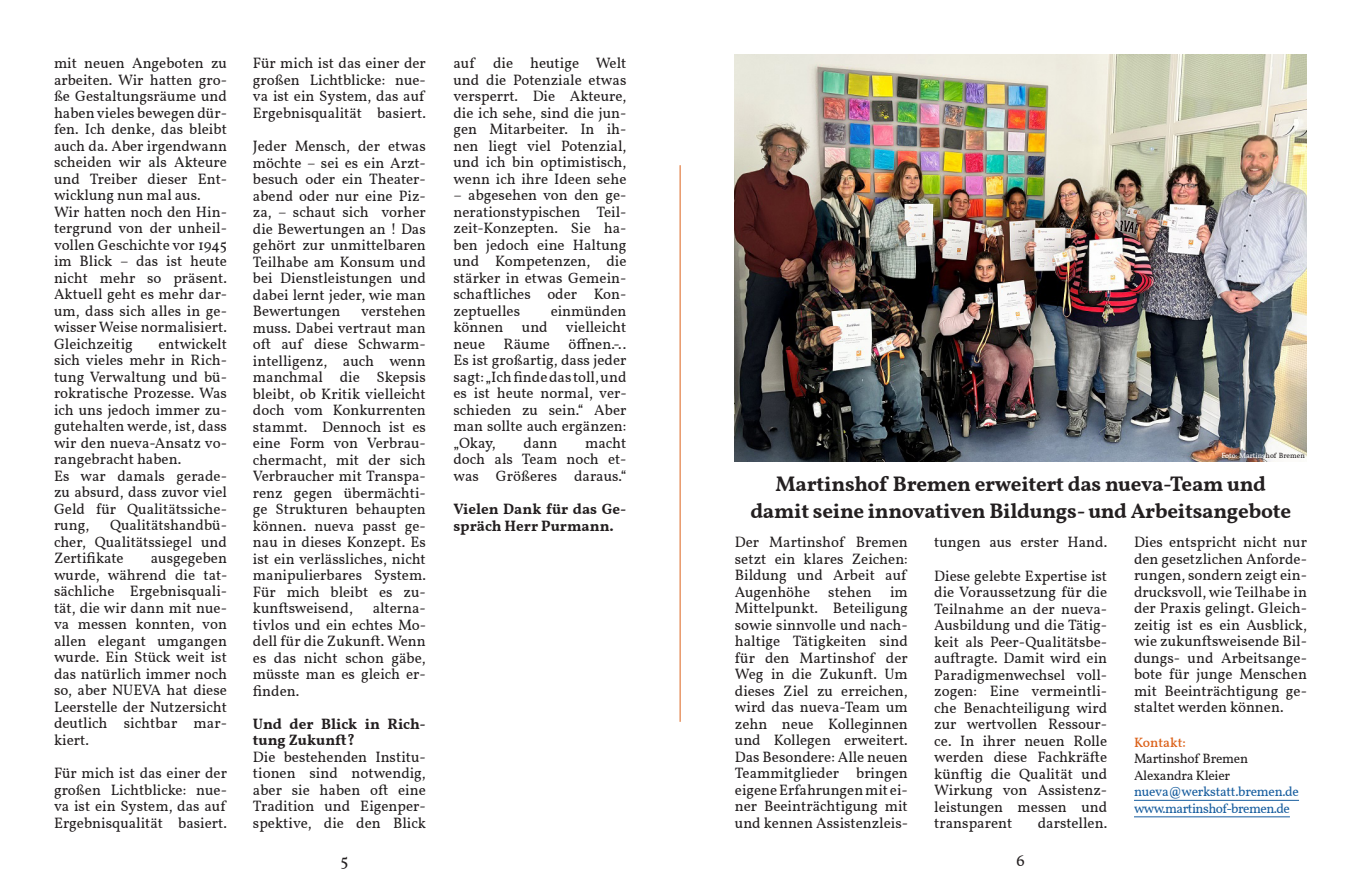
<style>
.page{position:relative;width:1361px;height:893px;background:#fff}
.page>*{position:absolute;margin:0;border:0;box-sizing:border-box;transform-origin:0 0}
.Body_-_Align_Left{font:700 21px "Vollkorn";letter-spacing:-.01em;color:#231f20}
.t1{font:16.5px "Vollkorn";color:#231f20}
.Body_-_Align_Left-2{font:15px/16.5px "Vollkorn";color:#231f20;text-align:justify}
.Body_-_Align_Left-3{font:700 15px/16.5px "Vollkorn";color:#231f20}
.Body_-_Align_Left-4{font:13.5px "Vollkorn";letter-spacing:-.035em;color:#175d9e}
.Body_-_Align_Left-5{font:13.5px "Vollkorn";letter-spacing:-.02em;color:#231f20}
.Body_-_Align_Left-6{font:500 13.5px "Vollkorn";color:#dc631c}
.t2{font:7.5px "Vollkorn";color:#fff}
.s1{color:#231f20}
</style>
<div class="page">
<hr style="left:1134px;top:800px;width:165px;height:1px;background:#175d9e">
<hr style="left:1134px;top:817px;width:156px;height:1px;background:#175d9e">
<hr style="left:680px;top:165px;width:1px;height:557px;background:#dc631c">
<img style="left:734px;top:54px;width:573px;height:408px">
<p class="Body_-_Align_Left-2" style="left:54px;top:54px;width:174px">mit neuen Angeboten zu arbeiten. Wir hatten gro&shy;ße Gestaltungsräume und haben vieles bewegen dür&shy;fen. Ich denke, das bleibt auch da. Aber irgendwann scheiden wir als Akteure und Treiber dieser Ent&shy;wicklung nun mal aus.</p>
<p class="Body_-_Align_Left-2" style="left:54px;top:203px;width:175px">Wir hatten noch den Hin&shy;tergrund von der unheil&shy;vollen Geschichte vor 1945 im Blick – das ist heute nicht mehr so präsent.<br>Aktuell geht es mehr dar&shy;um, dass sich alles in ge&shy;wisser Weise normalisiert.</p>
<p class="Body_-_Align_Left-2" style="left:54px;top:335px;width:80px">Gleichzeitig</p>
<p class="Body_-_Align_Left-2" style="left:54px;top:335px;width:174px;text-indent:104px">entwickelt sich vieles mehr in Rich&shy;tung Verwaltung und bü&shy;rokratische Prozesse. Was ich uns jedoch immer zu&shy;gutehalten werde, ist, dass wir den nueva-Ansatz vo&shy;rangebracht haben.</p>
<p class="Body_-_Align_Left-2" style="left:54px;top:467px;width:174px">Es war damals gerade&shy;zu absurd, dass zuvor viel Geld für Qualitätssiche&shy;rung,</p>
<p class="Body_-_Align_Left-2" style="left:54px;top:516px;width:174px;text-indent:56px">Qualitätshandbü&shy;cher, Qualitätssiegel und Zertifikate</p>
<p class="Body_-_Align_Left-2" style="left:54px;top:549px;width:175px;text-indent:97px">ausgegeben wurde, während die tat&shy;sächliche Ergebnisquali&shy;tät, die wir dann mit nue&shy;va messen konnten, von allen elegant umgangen wurde. Ein Stück weit ist das natürlich immer noch so, aber NUEVA hat diese Leerstelle der Nutzersicht deutlich sichtbar mar&shy;kiert.</p>
<p class="Body_-_Align_Left-2" style="left:54px;top:764px;width:174px">Für mich ist das einer der großen Lichtblicke: nue&shy;va ist ein System, das auf Ergebnisqualität basiert.</p>
<p class="Body_-_Align_Left-2" style="left:253px;top:54px;width:174px">Für mich ist das einer der großen Lichtblicke: nue&shy;va ist ein System, das auf Ergebnisqualität basiert.</p>
<p class="Body_-_Align_Left-2" style="left:253px;top:137px;width:174px">Jeder Mensch, der etwas möchte – sei es ein Arzt&shy;besuch oder ein Theater&shy;abend oder nur eine Piz&shy;za, – schaut sich vorher die Bewertungen an ! Das gehört zur unmittelbaren Teilhabe am Konsum und bei Dienstleistungen und dabei lernt jeder, wie man Bewertungen</p>
<p class="Body_-_Align_Left-2" style="left:253px;top:302px;width:174px;text-indent:108px">verstehen muss. Dabei vertraut man oft auf diese Schwarm&shy;intelligenz, auch wenn manchmal die Skepsis bleibt, ob Kritik vielleicht doch vom Konkurrenten stammt. Dennoch ist es eine Form von Verbrau&shy;chermacht, mit der sich Verbraucher mit Transpa&shy;renz gegen übermächti&shy;ge Strukturen behaupten können. nueva passt ge&shy;nau in dieses Konzept. Es ist ein verlässliches, nicht manipulierbares System.<br>Für mich bleibt es zu&shy;kunftsweisend,</p>
<p class="Body_-_Align_Left-2" style="left:253px;top:599px;width:175px;text-indent:120px">alterna&shy;tivlos und ein echtes Mo&shy;dell für die Zukunft. Wenn es das nicht schon gäbe, müsste man es gleich er&shy;finden.</p>
<p class="Body_-_Align_Left-3" style="left:253px;top:715px;width:174px">Und der Blick in Rich&shy;tung Zukunft?</p>
<p class="Body_-_Align_Left-2" style="left:253px;top:748px;width:174px">Die bestehenden Institu&shy;tionen sind notwendig, aber sie haben oft eine Tradition und Eigenper&shy;spektive, die den Blick</p>
<p class="Body_-_Align_Left-2" style="left:453px;top:54px;width:174px">auf die heutige Welt</p>
<p class="Body_-_Align_Left-2" style="left:453px;top:71px;width:174px">und die Potenziale etwas versperrt. Die Akteure, die ich sehe, sind die jun&shy;gen Mitarbeiter. In ih&shy;nen liegt viel Potenzial, und ich bin optimistisch, wenn ich ihre Ideen sehe</p>
<p class="Body_-_Align_Left-2" style="left:453px;top:186px;width:174px">– abgesehen von den ge&shy;nerationstypischen Teil&shy;zeit-Konzepten. Sie ha&shy;ben jedoch eine Haltung und Kompetenzen, die stärker in etwas Gemein&shy;schaftliches oder Kon&shy;zeptuelles</p>
<p class="Body_-_Align_Left-2" style="left:453px;top:302px;width:174px;text-indent:97px">einmünden können und vielleicht neue Räume öffnen.-..</p>
<p class="Body_-_Align_Left-2" style="left:453px;top:351px;width:174px">Es ist großartig, dass jeder</p>
<p class="Body_-_Align_Left-2" style="left:453px;top:368px;width:175px">sagt: „Ich finde das toll, und es ist heute normal, ver&shy;schieden zu sein.“ Aber man sollte auch ergänzen:</p>
<p class="Body_-_Align_Left-2" style="left:453px;top:434px;width:44px">„Okay,</p>
<p class="Body_-_Align_Left-2" style="left:523px;top:434px;width:35px">dann</p>
<p class="Body_-_Align_Left-2" style="left:453px;top:434px;width:174px;text-indent:132px">macht doch als Team noch et&shy;was Größeres daraus.“</p>
<p class="Body_-_Align_Left-3" style="left:453px;top:500px;width:174px">Vielen Dank für das Ge&shy;spräch Herr Purmann.</p>
<p class="t2" style="left:1221px;top:450px;width:85px">Foto: Martins<span class="s1">hof Bremen</span></p>
<p class="Body_-_Align_Left" style="left:775px;top:468px;width:492px">Martinshof Bremen erweitert das nueva-Team und</p>
<p class="Body_-_Align_Left" style="left:750px;top:495px;width:542px">damit seine innovativen Bildungs- und Arbeitsangebote</p>
<p class="Body_-_Align_Left-2" style="left:735px;top:533px;width:175px">Der Martinshof Bremen setzt ein klares Zeichen:<br>Bildung und Arbeit auf Augenhöhe stehen im Mittelpunkt. Beteiligung sowie sinnvolle und nach&shy;haltige Tätigkeiten sind für den Martinshof der Weg in die Zukunft. Um dieses Ziel zu erreichen, wird das nueva-Team um zehn neue Kolleginnen und Kollegen erweitert.<br>Das Besondere: Alle neuen Teammitglieder bringen eigene Erfahrungen mit ei&shy;ner Beeinträchtigung mit und kennen Assistenzleis-</p>
<p class="Body_-_Align_Left-2" style="left:1134px;top:533px;width:174px">Dies entspricht nicht nur den gesetzlichen Anforde&shy;rungen, sondern zeigt ein&shy;drucksvoll, wie Teilhabe in der Praxis gelingt. Gleich&shy;zeitig ist es ein Ausblick, wie zukunftsweisende Bil&shy;dungs- und Arbeitsange&shy;bote für junge Menschen mit Beeinträchtigung ge&shy;staltet werden können.</p>
<p class="Body_-_Align_Left-2" style="left:934px;top:533px;width:174px">tungen aus erster Hand.</p>
<p class="Body_-_Align_Left-2" style="left:934px;top:566px;width:174px">Diese gelebte Expertise ist die Voraussetzung für die Teilnahme an der nueva-Ausbildung und die Tätig&shy;keit als Peer-Qualitätsbe&shy;auftragte. Damit wird ein Paradigmenwechsel voll&shy;zogen: Eine vermeintli&shy;che Benachteiligung wird zur wertvollen Ressour&shy;ce. In ihrer neuen Rolle werden diese Fachkräfte künftig die Qualität und Wirkung von Assistenz&shy;leistungen messen und transparent</p>
<p class="Body_-_Align_Left-6" style="left:1134px;top:732px;width:53px">Kontakt:</p>
<p class="Body_-_Align_Left-5" style="left:1134px;top:748px;width:116px">Martinshof Bremen</p>
<p class="Body_-_Align_Left-5" style="left:1134px;top:765px;width:98px">Alexandra Kleier</p>
<p class="Body_-_Align_Left-4" style="left:1134px;top:781px;width:166px">nueva@werkstatt.bremen.de</p>
<p class="Body_-_Align_Left-4" style="left:1134px;top:798px;width:157px">www.martinshof-bremen.de</p>
<p class="Body_-_Align_Left-2" style="left:1038px;top:814px;width:71px">darstellen.</p>
<p class="t1" style="left:340px;top:848px;width:9px">5</p>
<p class="t1" style="left:1016px;top:848px;width:10px">6</p>
</div>
